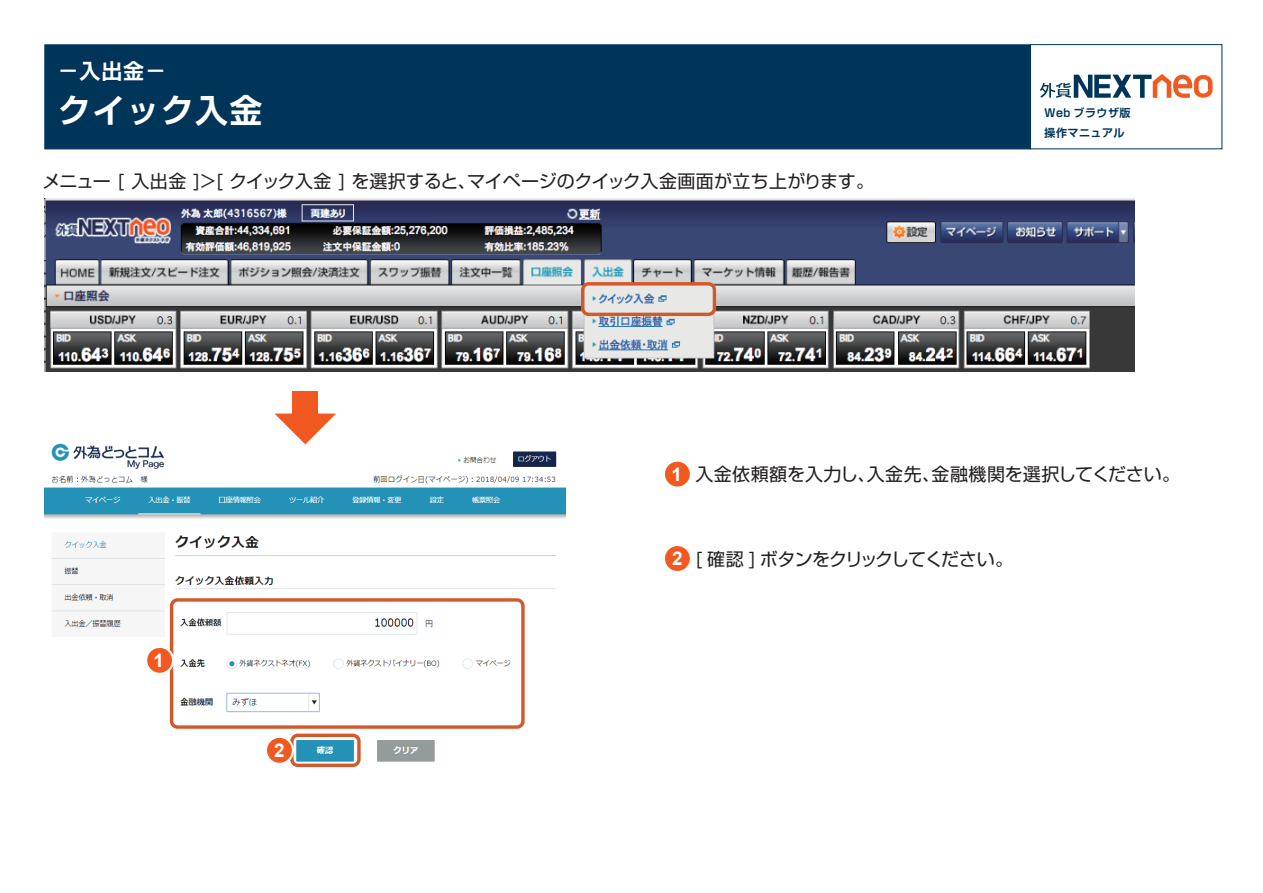
<style>
.page{position:relative;width:1263px;height:893px;background:#fff}
.page>*{position:absolute;margin:0;border:0;box-sizing:border-box;transform-origin:0 0}
.t1{font:700 33px "Shin Go Pro De";letter-spacing:.04em;color:#fff}
.t2{font:700 21px "Shin Go Pro De";color:#fff}
.t3{font:700 18.9px "Arial";color:#fff}
.t4{font:18px "Shin Go Pro";letter-spacing:-.015em;color:#231f20}
.t5{font:18px "Shin Go Pro";letter-spacing:.01em;color:#231f20}
.t6{font:18px "Shin Go Pro";letter-spacing:-.05em;color:#231f20}
.t7{font:700 11.1px/19.4px "Shin Go Pro De";letter-spacing:.04em;color:#00355a}
.s1{font-family:"Arial";font-weight:700;font-size:18.9px;color:#fff}
</style>
<div class="page">
<svg style="left:1040px;top:74px;width:172px;height:24px"></svg>
<div style="left:1030px;top:44px;width:192px;height:105px;border:1px solid #00355a"></div>
<div style="left:44px;top:44px;width:987px;height:105px;background:#00355a;border:1px solid #00355a"></div>
<img style="left:45px;top:198px;width:1090px;height:174px">
<img style="left:45px;top:443px;width:521px;height:320px">
<svg style="left:665px;top:546px;width:25px;height:25px"></svg>
<svg style="left:665px;top:461px;width:25px;height:26px"></svg>
<div style="left:170px;top:598px;width:355px;height:131px;border:3px solid #d3592b;border-radius:6px"></div>
<div style="left:290px;top:734px;width:71px;height:33px;border:3px solid #d3592b;border-radius:6px"></div>
<svg style="left:145px;top:646px;width:29px;height:29px"></svg>
<svg style="left:265px;top:736px;width:29px;height:29px"></svg>
<div style="left:293px;top:391px;width:25px;height:33px;background:#f15921"></div>
<svg style="left:274px;top:414px;width:62px;height:30px"></svg>
<div style="left:581px;top:282px;width:135px;height:34px;border:3px solid #d3592b;border-radius:6px"></div>
<div style="left:151px;top:470px;width:44px;height:16px;background:#fff"></div>
<p class="t2" style="left:58px;top:54px;width:110px">－入出金－</p>
<h1 class="t1" style="left:58px;top:83px;width:206px">クイック入金</h1>
<p class="t4" style="left:43px;top:166px;width:833px">メニュー [ 入出金 ]＞[ クイック入金 ] を選択すると、マイページのクイック入金画面が立ち上がります。</p>
<p class="t7" style="left:1044px;top:102px;width:88px">Web ブラウザ版操作マニュアル</p>
<p class="t5" style="left:671px;top:459px;width:510px"><span class="s1">1</span> 入金依頼額を入力し、入金先、金融機関を選択してください。</p>
<p class="t3" style="left:154px;top:648px;width:12px">1</p>
<p class="t3" style="left:274px;top:738px;width:12px">2</p>
<p class="t6" style="left:672px;top:544px;width:343px"><span class="s1">2</span> [ 確認 ] ボタンをクリックしてください。</p>
</div>
